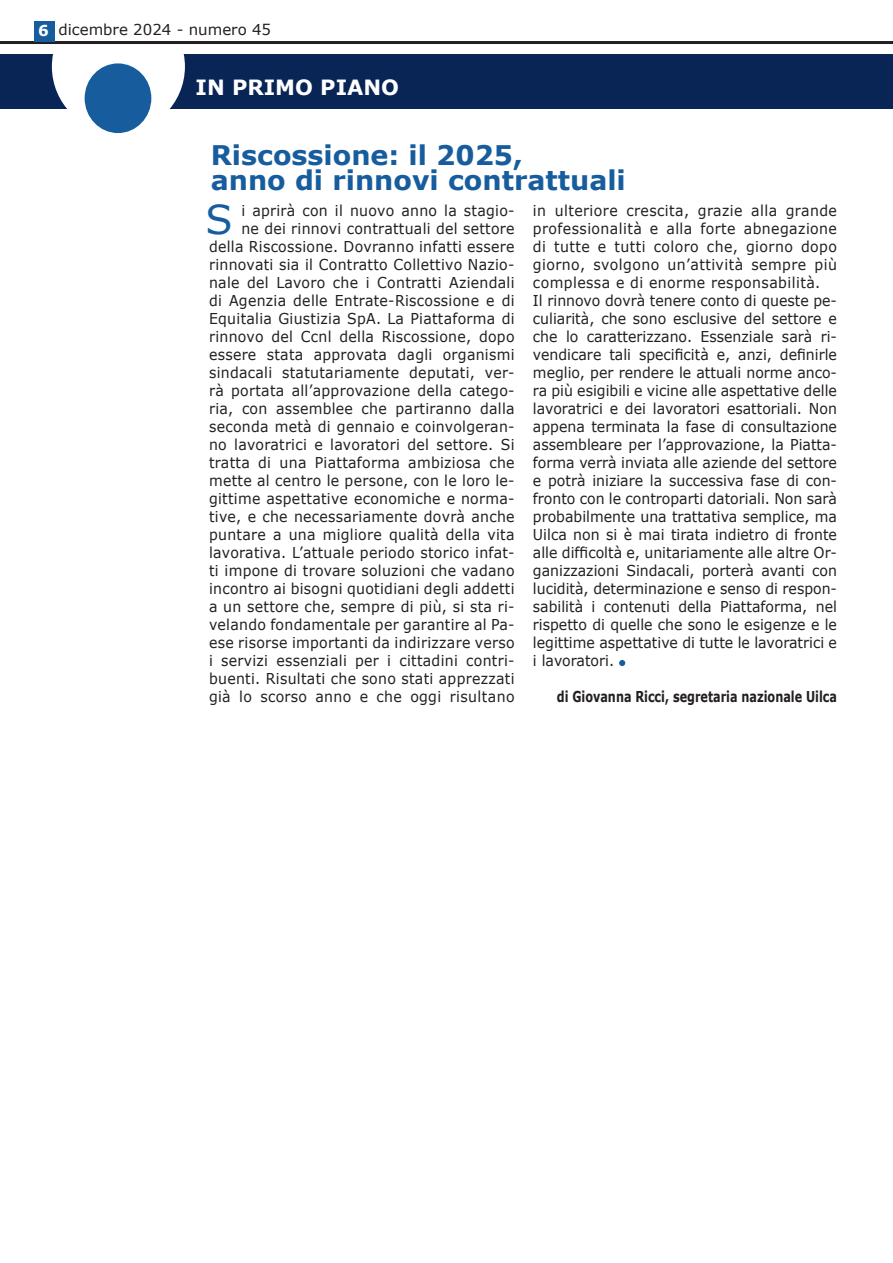
<style>
.page{position:relative;width:893px;height:1263px;background:#fff}
.page>*{position:absolute;margin:0;border:0;box-sizing:border-box;transform-origin:0 0}
.t1{font:39.75px "Verdana";color:#175d9e}
.t2{font:700 27px "Verdana";color:#175d9e}
.t3{font:700 21px "Verdana";color:#fff}
.t4{font:15px/18px "Verdana";letter-spacing:.02em;color:#231f20;text-align:justify;scale:.94 1}
.t5{font:700 15px "Verdana";color:#231f20;scale:.75 1}
.t6{font:15px "Verdana";color:#231f20}
.t7{font:700 15px "Verdana";color:#fff}
</style>
<div class="page">
<div style="left:0;top:54px;width:893px;height:54px;background:#082555"></div>
<div style="left:52px;top:0;width:133px;height:133px;background:#fff;border-radius:50%"></div>
<hr style="left:0;top:41px;width:893px;height:3px;background:#231f20">
<div style="left:34px;top:21px;width:20px;height:20px;background:#175d9e"></div>
<div style="left:85px;top:63px;width:66px;height:70px;background:#175d9e;border-radius:50%"></div>
<svg style="left:619px;top:660px;width:6px;height:6px"></svg>
<p class="t7" style="left:38px;top:21px;width:12px">6</p>
<p class="t6" style="left:58px;top:20px;width:214px">dicembre 2024 - numero 45</p>
<p class="t3" style="left:196px;top:73px;width:205px">IN PRIMO PIANO</p>
<p class="t2" style="left:211px;top:137px;width:314px">Riscossione: il 2025,</p>
<p class="t2" style="left:211px;top:163px;width:417px">anno di rinnovi contrattuali</p>
<p class="t4" style="left:209px;top:202px;width:327px;text-align:right">i aprirà con il nuovo anno la stagio-<br>ne dei rinnovi contrattuali del settore della Riscossione. Dovranno infatti essere rinnovati sia il Contratto Collettivo Nazio&shy;nale del Lavoro che i Contratti Aziendali di Agenzia delle Entrate-Riscossione e di Equitalia Giustizia SpA. La Piattaforma di rinnovo del Ccnl della Riscossione, dopo essere stata approvata dagli organismi sindacali statutariamente deputati, ver&shy;rà portata all’approvazione della catego&shy;ria, con assemblee che partiranno dalla seconda metà di gennaio e coinvolgeran&shy;no lavoratrici e lavoratori del settore. Si tratta di una Piattaforma ambiziosa che mette al centro le persone, con le loro le&shy;gittime aspettative economiche e norma&shy;tive, e che necessariamente dovrà anche puntare a una migliore qualità della vita lavorativa. L’attuale periodo storico infat&shy;ti impone di trovare soluzioni che vadano incontro ai bisogni quotidiani degli addetti a un settore che, sempre di più, si sta ri&shy;velando fondamentale per garantire al Pa&shy;ese risorse importanti da indirizzare verso i servizi essenziali per i cittadini contri&shy;buenti. Risultati che sono stati apprezzati già lo scorso anno e che oggi risultano</p>
<p class="t4" style="left:533px;top:202px;width:325px">in ulteriore crescita, grazie alla grande professionalità e alla forte abnegazione di tutte e tutti coloro che, giorno dopo giorno, svolgono un’attività sempre più complessa e di enorme responsabilità.</p>
<p class="t1" style="left:206px;top:194px;width:29px">S</p>
<p class="t4" style="left:533px;top:292px;width:325px">Il rinnovo dovrà tenere conto di queste pe&shy;culiarità, che sono esclusive del settore e che lo caratterizzano. Essenziale sarà ri&shy;vendicare tali specificità e, anzi, definirle meglio, per rendere le attuali norme anco&shy;ra più esigibili e vicine alle aspettative delle lavoratrici e dei lavoratori esattoriali. Non appena terminata la fase di consultazione assembleare per l’approvazione, la Piatta&shy;forma verrà inviata alle aziende del settore e potrà iniziare la successiva fase di con&shy;fronto con le controparti datoriali. Non sarà probabilmente una trattativa semplice, ma Uilca non si è mai tirata indietro di fronte alle difficoltà e, unitariamente alle altre Or&shy;ganizzazioni Sindacali, porterà avanti con lucidità, determinazione e senso di respon&shy;sabilità i contenuti della Piattaforma, nel rispetto di quelle che sono le esigenze e le legittime aspettative di tutte le lavoratrici e i lavoratori.</p>
<p class="t5" style="left:557px;top:687px;width:375px">di Giovanna Ricci, segretaria nazionale Uilca</p>
</div>
